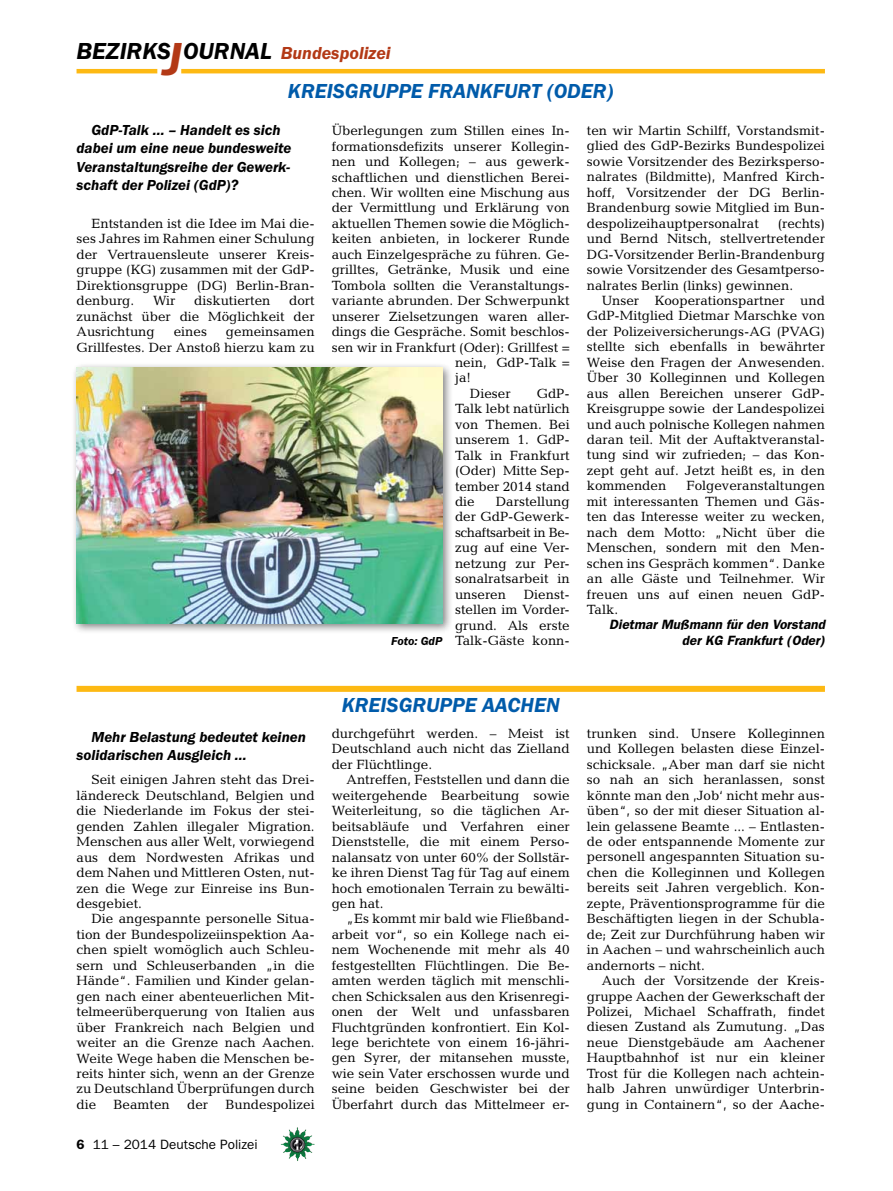
<style>
.page{position:relative;width:893px;height:1191px;background:#fff}
.page>*{position:absolute;margin:0;border:0;box-sizing:border-box;transform-origin:0 0}
.t1{font:italic 600 24px "Franklin Gothic Itc T";color:#000}
.t2{font:italic 600 21px "Franklin Gothic Itc T";color:#005baa}
.t3{font:italic 600 15px/18px "Franklin Gothic Itc T";color:#000}
.t4{font:13.5px/15.5px "Candida";color:#000;text-align:justify}
.t5{font:italic 600 13.5px/15.5px "Franklin Gothic";color:#000;text-align:right}
.t6{font:13.5px "Franklin Gothic";color:#000}
.t7{font:italic 600 12px "Franklin Gothic Itc T";letter-spacing:-.005em;color:#000}
.s1{font-size:48px;color:#b33916}
.s2{font-size:18px;color:#b33916}
.s3{font-weight:600}
</style>
<div class="page">
<img style="left:281px;top:1128px;width:16px;height:24px">
<hr style="left:77px;top:69px;width:80px;height:4px;background:#fdb913">
<hr style="left:181px;top:69px;width:644px;height:4px;background:#fdb913">
<div style="left:71px;top:362px;width:383px;height:272px;background:#000;opacity:.5"></div>
<img style="left:77px;top:367px;width:365px;height:256px">
<div style="left:77px;top:686px;width:748px;height:6px;background:#fdb913"></div>
<h1 class="t1" style="left:77px;top:37px;width:316px">BEZIRKS<span class="s1">J</span>OURNAL <span class="s2">Bundespolizei</span></h1>
<h2 class="t2" style="left:288px;top:79px;width:327px">KREISGRUPPE FRANKFURT (ODER)</h2>
<p class="t3" style="left:77px;top:121px;width:216px;text-indent:15px">GdP-Talk … – Handelt es sich dabei um eine neue bundesweite<br>Veranstaltungsreihe der Gewerk&shy;schaft der Polizei (GdP)?</p>
<p class="t4" style="left:77px;top:216px;width:240px;text-indent:15px">Entstanden ist die Idee im Mai die&shy;ses Jahres im Rahmen einer Schulung der Vertrauensleute unserer Kreis&shy;gruppe (KG) zusammen mit der GdP-Direktionsgruppe (DG) Berlin-Bran&shy;denburg.</p>
<p class="t4" style="left:77px;top:293px;width:240px;text-indent:213px">dort zunächst über die Möglichkeit der Ausrichtung</p>
<p class="t4" style="left:153px;top:293px;width:24px">Wir</p>
<p class="t4" style="left:194px;top:293px;width:78px">diskutierten</p>
<p class="t4" style="left:77px;top:324px;width:240px;text-align:right">gemeinsamen<br>Grillfestes. Der Anstoß hierzu kam zu</p>
<p class="t4" style="left:174px;top:324px;width:35px">eines</p>
<p class="t4" style="left:332px;top:123px;width:240px">Überlegungen zum Stillen eines In-</p>
<p class="t4" style="left:332px;top:138px;width:240px">formationsdefizits unserer Kollegin-</p>
<p class="t4" style="left:332px;top:154px;width:240px">nen und Kollegen; – aus gewerk-</p>
<p class="t4" style="left:332px;top:169px;width:240px">schaftlichen und dienstlichen Berei-</p>
<p class="t4" style="left:332px;top:185px;width:240px">chen. Wir wollten eine Mischung aus</p>
<p class="t4" style="left:332px;top:200px;width:240px">der Vermittlung und Erklärung von</p>
<p class="t4" style="left:332px;top:216px;width:240px">aktuellen Themen sowie die Möglich-</p>
<p class="t4" style="left:332px;top:231px;width:240px">keiten anbieten, in lockerer Runde</p>
<p class="t4" style="left:332px;top:246px;width:240px">auch Einzelgespräche zu führen. Ge-</p>
<p class="t4" style="left:332px;top:262px;width:240px">grilltes, Getränke, Musik und eine</p>
<p class="t4" style="left:332px;top:277px;width:240px">Tombola sollten die Veranstaltungs-</p>
<p class="t4" style="left:332px;top:293px;width:240px">variante abrunden. Der Schwerpunkt</p>
<p class="t4" style="left:332px;top:308px;width:240px">unserer Zielsetzungen waren aller-</p>
<p class="t4" style="left:332px;top:324px;width:240px">dings die Gespräche. Somit beschlos-</p>
<p class="t4" style="left:332px;top:339px;width:240px">sen wir in Frankfurt (Oder): Grillfest =</p>
<p class="t4" style="left:455px;top:355px;width:116px">nein, GdP-Talk =</p>
<p class="t4" style="left:455px;top:370px;width:18px">ja!</p>
<p class="t4" style="left:470px;top:385px;width:42px">Dieser</p>
<p class="t4" style="left:455px;top:385px;width:116px;text-indent:82px">GdP-Talk lebt natürlich von Themen. Bei unserem 1. GdP-Talk in Frankfurt (Oder) Mitte Sep&shy;tember 2014 stand die</p>
<p class="t4" style="left:455px;top:494px;width:116px;text-indent:41px">Darstellung der GdP-Gewerk&shy;schaftsarbeit in Be&shy;zug auf eine Ver&shy;netzung zur Per&shy;sonalratsarbeit in unseren</p>
<p class="t4" style="left:455px;top:586px;width:116px;text-indent:69px">Dienst&shy;stellen im Vorder&shy;grund. Als erste Talk-Gäste konn-</p>
<p class="t7" style="left:391px;top:634px;width:53px">Foto: GdP</p>
<p class="t4" style="left:587px;top:123px;width:240px">ten wir Martin Schilff, Vorstandsmit&shy;glied des GdP-Bezirks Bundespolizei sowie Vorsitzender des Bezirksperso&shy;nalrates (Bildmitte), Manfred Kirch&shy;hoff, Vorsitzender der DG Berlin-Brandenburg sowie Mitglied im Bun&shy;despolizeihauptpersonalrat</p>
<p class="t4" style="left:587px;top:215px;width:240px;text-indent:191px">(rechts) und Bernd Nitsch, stellvertretender DG-Vorsitzender Berlin-Brandenburg sowie Vorsitzender des Gesamtperso&shy;nalrates Berlin (links) gewinnen.</p>
<p class="t4" style="left:587px;top:293px;width:240px;text-indent:15px">Unser Kooperationspartner und GdP-Mitglied Dietmar Marschke von der Polizeiversicherungs-AG (PVAG) stellte sich ebenfalls in bewährter Weise den Fragen der Anwesenden.<br>Über 30 Kolleginnen und Kollegen aus allen Bereichen unserer GdP-Kreisgruppe sowie der Landespolizei und auch polnische Kollegen nahmen daran teil. Mit der Auftaktveranstal&shy;tung sind wir zufrieden; – das Kon&shy;zept geht auf. Jetzt heißt es, in den kommenden</p>
<p class="t4" style="left:587px;top:478px;width:240px;text-indent:100px">Folgeveranstaltungen mit interessanten Themen und Gäs&shy;ten das Interesse weiter zu wecken, nach dem Motto: „Nicht über die Menschen, sondern mit den Men&shy;schen ins Gespräch kommen“. Danke an alle Gäste und Teilnehmer. Wir freuen uns auf einen neuen GdP-Talk.</p>
<p class="t5" style="left:609px;top:617px;width:217px">Dietmar Mußmann für den Vorstand der KG Frankfurt (Oder)</p>
<p class="t3" style="left:77px;top:727px;width:231px;text-indent:15px">Mehr Belastung bedeutet keinen solidarischen Ausgleich ...</p>
<p class="t4" style="left:77px;top:772px;width:240px;text-indent:15px">Seit einigen Jahren steht das Drei&shy;ländereck Deutschland, Belgien und die Niederlande im Fokus der stei&shy;genden Zahlen illegaler Migration.<br>Menschen aus aller Welt, vorwiegend aus dem Nordwesten Afrikas und dem Nahen und Mittleren Osten, nut&shy;zen die Wege zur Einreise ins Bun&shy;desgebiet.</p>
<p class="t4" style="left:77px;top:911px;width:240px;text-indent:15px">Die angespannte personelle Situa&shy;tion der Bundespolizeiinspektion Aa&shy;chen spielt womöglich auch Schleu&shy;sern und Schleuserbanden „in die Hände“. Familien und Kinder gelan&shy;gen nach einer abenteuerlichen Mit&shy;telmeerüberquerung von Italien aus über Frankreich nach Belgien und weiter an die Grenze nach Aachen.<br>Weite Wege haben die Menschen be&shy;reits hinter sich, wenn an der Grenze zu Deutschland Überprüfungen durch die</p>
<p class="t4" style="left:114px;top:1096px;width:58px">Beamten</p>
<p class="t4" style="left:187px;top:1096px;width:23px">der</p>
<p class="t4" style="left:225px;top:1096px;width:91px">Bundespolizei</p>
<p class="t6" style="left:77px;top:1136px;width:183px"><span class="s3">6</span> 11 – 2014 Deutsche Polizei</p>
<h2 class="t2" style="left:342px;top:692px;width:220px">KREISGRUPPE AACHEN</h2>
<p class="t4" style="left:332px;top:725px;width:240px">durchgeführt werden. – Meist ist Deutschland auch nicht das Zielland der Flüchtlinge.</p>
<p class="t4" style="left:332px;top:772px;width:240px;text-indent:15px">Antreffen, Feststellen und dann die weitergehende Bearbeitung sowie Weiterleitung, so die täglichen Ar&shy;beitsabläufe und Verfahren einer Dienststelle, die mit einem Perso&shy;nalansatz von unter 60% der Sollstär&shy;ke ihren Dienst Tag für Tag auf einem hoch emotionalen Terrain zu bewälti&shy;gen hat.</p>
<p class="t4" style="left:332px;top:911px;width:240px;text-indent:15px">„Es kommt mir bald wie Fließband&shy;arbeit vor“, so ein Kollege nach ei&shy;nem Wochenende mit mehr als 40 festgestellten Flüchtlingen. Die Be&shy;amten werden täglich mit menschli&shy;chen Schicksalen aus den Krisenregi&shy;onen der Welt und unfassbaren Fluchtgründen konfrontiert. Ein Kol&shy;lege berichtete von einem 16-jähri&shy;gen Syrer, der mitansehen musste, wie sein Vater erschossen wurde und seine beiden Geschwister bei der Überfahrt durch das Mittelmeer er-</p>
<p class="t4" style="left:587px;top:725px;width:240px">trunken sind. Unsere Kolleginnen und Kollegen belasten diese Einzel&shy;schicksale. „Aber man darf sie nicht so nah an sich heranlassen, sonst könnte man den ,Job‘ nicht mehr aus&shy;üben“, so der mit dieser Situation al&shy;lein gelassene Beamte ... – Entlasten&shy;de oder entspannende Momente zur personell angespannten Situation su&shy;chen die Kolleginnen und Kollegen bereits seit Jahren vergeblich. Kon&shy;zepte, Präventionsprogramme für die Beschäftigten liegen in der Schubla&shy;de; Zeit zur Durchführung haben wir in Aachen – und wahrscheinlich auch andernorts – nicht.</p>
<p class="t4" style="left:587px;top:972px;width:240px;text-indent:15px">Auch der Vorsitzende der Kreis&shy;gruppe Aachen der Gewerkschaft der Polizei, Michael Schaffrath, findet diesen Zustand als Zumutung. „Das neue Dienstgebäude am Aachener Hauptbahnhof ist nur ein kleiner Trost für die Kollegen nach achtein&shy;halb Jahren unwürdiger Unterbrin&shy;gung in Containern“, so der Aache-</p>
</div>
